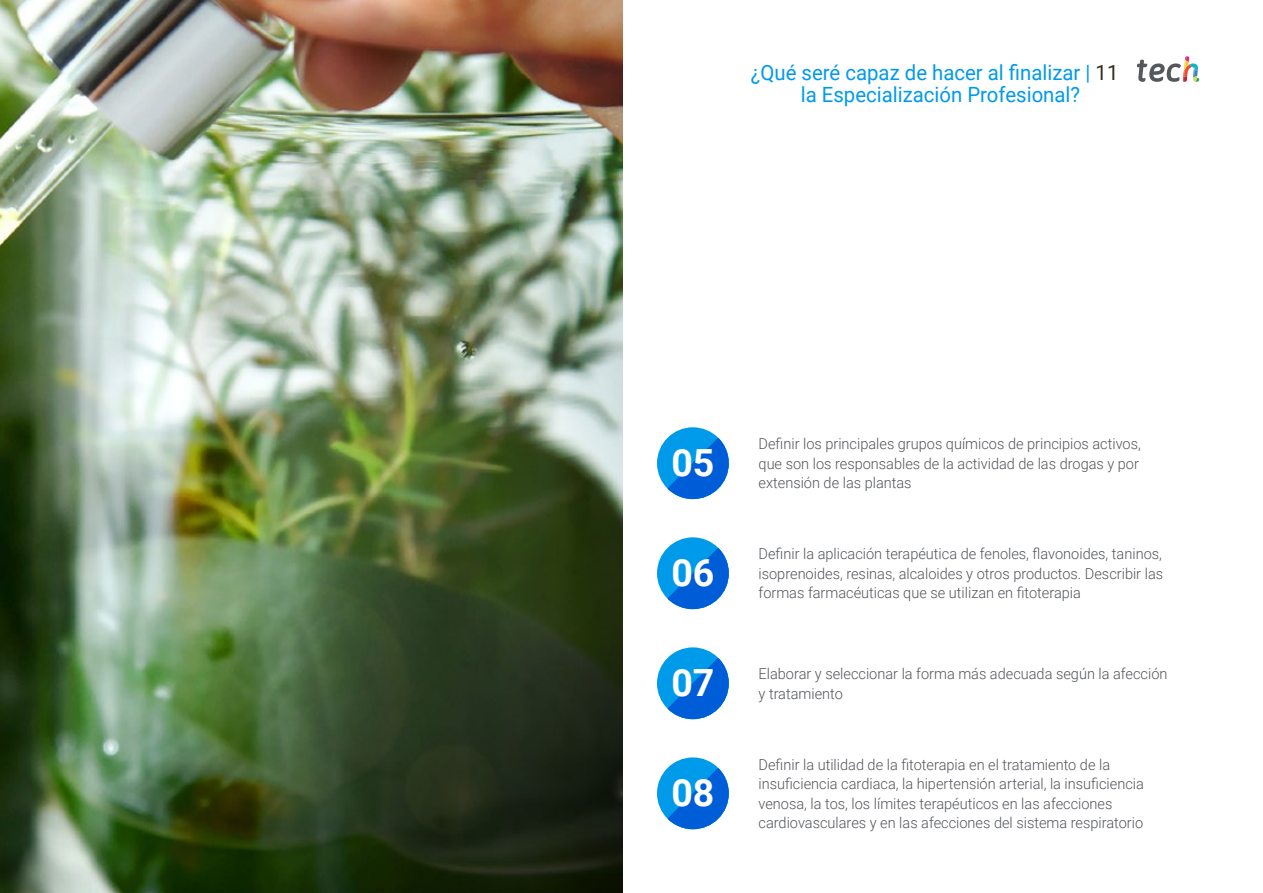
<style>
.page{position:relative;width:1263px;height:893px;background:#fff}
.page>*{position:absolute;margin:0;border:0;box-sizing:border-box;transform-origin:0 0}
.t1{font:700 37.5px "Roboto";color:#fff}
.t2{font:21px/22.5px "Roboto";color:#009aeb;text-align:center}
.t3{font:300 15px/19.5px "Roboto";color:#52555b}
.s1{color:#312e20}
</style>
<div class="page">
<div style="left:657px;top:537px;width:72px;height:72px;background:#009aeb;border-radius:50%"></div>
<svg style="left:667px;top:548px;width:62px;height:61px"></svg>
<div style="left:657px;top:757px;width:72px;height:72px;background:#009aeb;border-radius:50%"></div>
<svg style="left:667px;top:768px;width:62px;height:61px"></svg>
<div style="left:657px;top:647px;width:72px;height:72px;background:#009aeb;border-radius:50%"></div>
<svg style="left:667px;top:658px;width:62px;height:61px"></svg>
<div style="left:657px;top:427px;width:72px;height:72px;background:#009aeb;border-radius:50%"></div>
<svg style="left:667px;top:438px;width:62px;height:61px"></svg>
<img style="left:0;top:0;width:622px;height:893px">
<svg style="left:1137px;top:56px;width:62px;height:26px"></svg>
<h2 class="t2" style="left:751px;top:60px;width:369px">¿Qué seré capaz de hacer al finalizar | <span class="s1">11 </span>la Especialización Profesional?</h2>
<h1 class="t1" style="left:671px;top:436px;width:45px">05</h1>
<p class="t3" style="left:758px;top:434px;width:384px">Definir los principales grupos químicos de principios activos, que son los responsables de la actividad de las drogas y por extensión de las plantas</p>
<h1 class="t1" style="left:671px;top:546px;width:45px">06</h1>
<p class="t3" style="left:758px;top:544px;width:406px;text-align:justify">Definir la aplicación terapéutica de fenoles, flavonoides, taninos, isoprenoides, resinas, alcaloides y otros productos. Describir las formas farmacéuticas que se utilizan en fitoterapia</p>
<h1 class="t1" style="left:671px;top:656px;width:45px">07</h1>
<p class="t3" style="left:758px;top:663px;width:410px">Elaborar y seleccionar la forma más adecuada según la afección y tratamiento</p>
<h1 class="t1" style="left:671px;top:766px;width:45px">08</h1>
<p class="t3" style="left:758px;top:754px;width:387px">Definir la utilidad de la fitoterapia en el tratamiento de la insuficiencia cardiaca, la hipertensión arterial, la insuficiencia venosa, la tos, los límites terapéuticos en las afecciones cardiovasculares y en las afecciones del sistema respiratorio</p>
</div>
